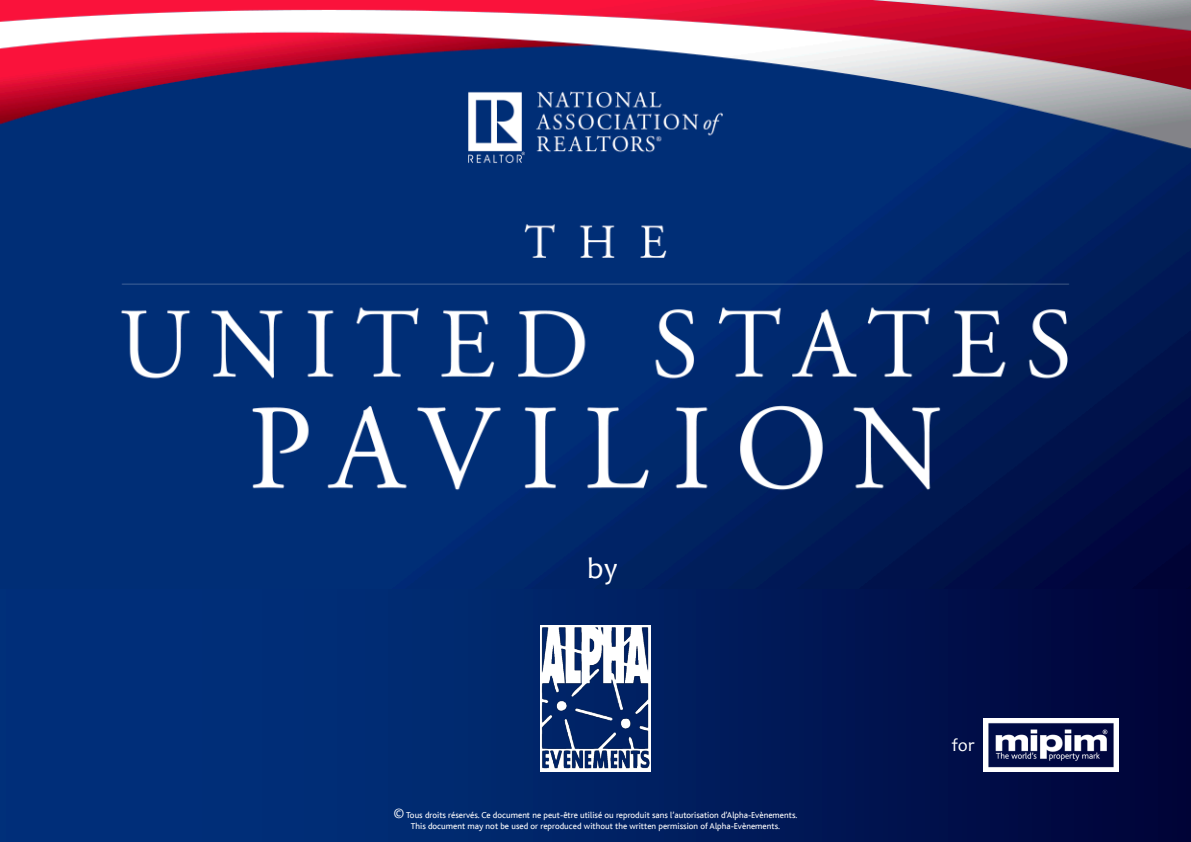
<style>
.page{position:relative;width:1191px;height:842px;background:#fff}
.page>*{position:absolute;margin:0;border:0;box-sizing:border-box;transform-origin:0 0}
.t1{font:30px "Candara";color:#fff}
.t2{font:18px "Candara";color:#fff}
.t3{font:9px/10.8px "Bliss";color:#fff;text-align:center}
.s1{font-size:14px}
</style>
<div class="page">
<div style="left:0;top:584px;width:1190px;height:257px;background:linear-gradient(to right,#003786,#01073d)"></div>
<img style="left:1px;top:1px;width:1189px;height:588px">
<img style="left:540px;top:625px;width:110px;height:146px">
<img style="left:984px;top:718px;width:134px;height:53px">
<h1 class="t1" style="left:587px;top:550px;width:32px">by</h1>
<p class="t3" style="left:393px;top:810px;width:405px"><span class="s1">©</span> Tous droits réservés. Ce document ne peut-être utilisé ou reproduit sans l’autorisation d’Alpha-Evènements.<br>This document may not be used or reproduced without the written permission of Alpha-Evènements.</p>
<h2 class="t2" style="left:952px;top:733px;width:24px">for</h2>
</div>
